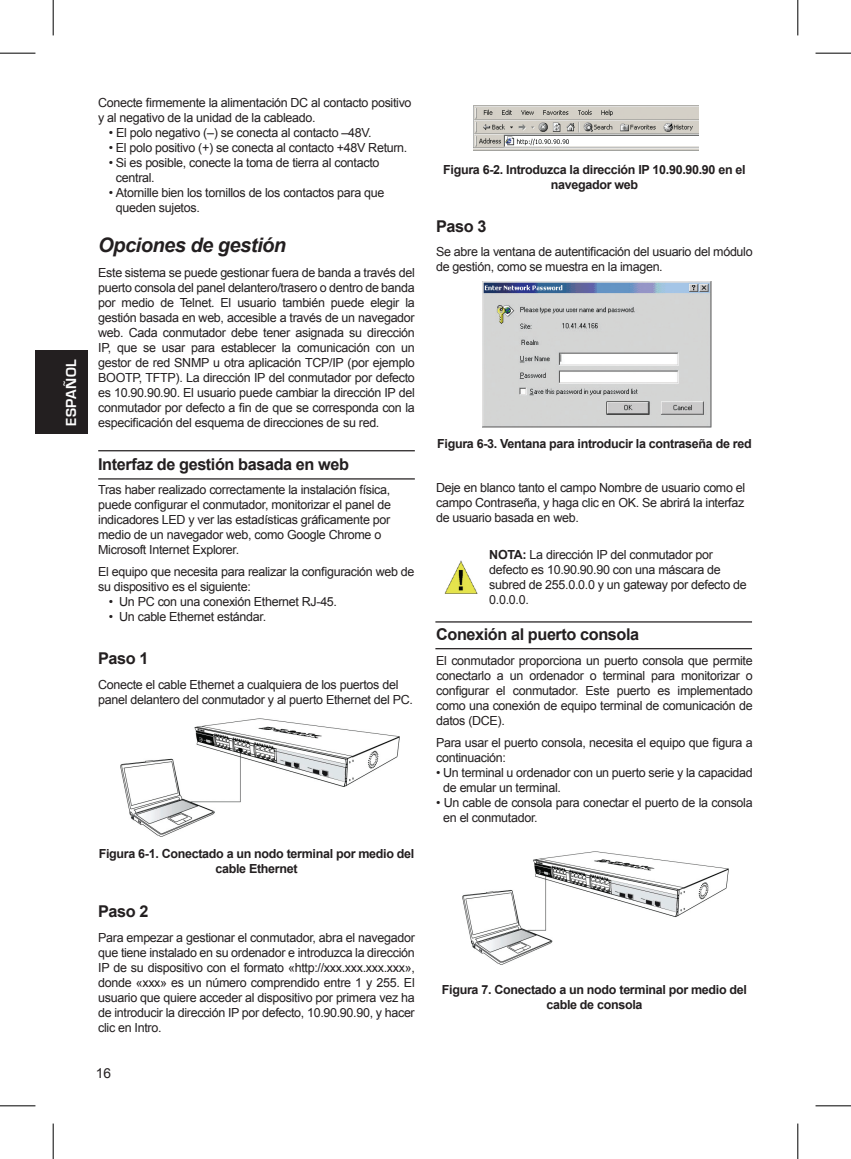
<style>
.page{position:relative;width:851px;height:1159px;background:#fff}
.page>*{position:absolute;margin:0;border:0;box-sizing:border-box;transform-origin:0 0}
.t1{font:italic 700 20px "Arial";letter-spacing:-.025em;color:#231f20}
.t2{font:700 16.25px "Arial";letter-spacing:-.025em;color:#231f20}
.t3{font:700 15px "Eurostile";letter-spacing:.03em;color:#fff}
.t4{font:13.75px "Arial";color:#231f20}
.t5{font:12.5px/15px "Arial";letter-spacing:-.025em;color:#231f20}
.t6{font:700 12.5px/15px "Arial";letter-spacing:-.025em;color:#231f20;text-align:center}
.s1{font-weight:700}
</style>
<div class="page">
<div style="left:35px;top:350px;width:52px;height:84px;background:#231f20"></div>
<img style="left:482px;top:281px;width:229px;height:146px">
<img style="left:444px;top:560px;width:34px;height:34px">
<img style="left:462px;top:851px;width:266px;height:113px">
<hr style="left:435px;top:621px;width:317px;height:1px;background:#231f20">
<hr style="left:435px;top:648px;width:317px;height:1px;background:#231f20">
<img style="left:120px;top:718px;width:279px;height:118px">
<img style="left:473px;top:106px;width:225px;height:44px">
<hr style="left:98px;top:450px;width:317px;height:1px;background:#231f20">
<hr style="left:98px;top:478px;width:317px;height:1px;background:#231f20">
<hr style="left:0;top:53px;width:35px;height:1px;background:#000">
<hr style="left:815px;top:53px;width:35px;height:1px;background:#000">
<hr style="left:0;top:1105px;width:35px;height:1px;background:#000">
<hr style="left:815px;top:1105px;width:35px;height:1px;background:#000">
<hr style="left:53px;top:0;width:1px;height:35px;background:#000">
<hr style="left:53px;top:1123px;width:1px;height:36px;background:#000">
<hr style="left:797px;top:0;width:1px;height:35px;background:#000">
<hr style="left:797px;top:1123px;width:1px;height:36px;background:#000">
<p class="t3" style="left:63px;top:426px;width:68px;rotate:-90deg">ESPAÑOL</p>
<p class="t5" style="left:98px;top:95px;width:315px">Conecte firmemente la alimentación DC al contacto positivo y al negativo de la unidad de la cableado.</p>
<p class="t5" style="left:109px;top:125px;width:264px">• El polo negativo (–) se conecta al contacto –48V.</p>
<p class="t5" style="left:109px;top:140px;width:300px">• El polo positivo (+) se conecta al contacto +48V Return.</p>
<p class="t5" style="left:116px;top:155px;width:265px;text-indent:-7px">• Si es posible, conecte la toma de tierra al contacto central.</p>
<p class="t5" style="left:116px;top:185px;width:270px;text-indent:-7px">• Atornille bien los tornillos de los contactos para que queden sujetos.</p>
<h1 class="t1" style="left:98px;top:231px;width:189px">Opciones de gestión</h1>
<p class="t5" style="left:98px;top:265px;width:318px;text-align:justify">Este sistema se puede gestionar fuera de banda a través del puerto consola del panel delantero/trasero o dentro de banda por medio de Telnet. El usuario también puede elegir la gestión basada en web, accesible a través de un navegador web. Cada conmutador debe tener asignada su dirección IP, que se usar para establecer la comunicación con un gestor de red SNMP u otra aplicación TCP/IP (por ejemplo BOOTP, TFTP). La dirección IP del conmutador por defecto es 10.90.90.90. El usuario puede cambiar la dirección IP del conmutador por defecto a fin de que se corresponda con la especificación del esquema de direcciones de su red.</p>
<h2 class="t2" style="left:98px;top:453px;width:252px">Interfaz de gestión basada en web</h2>
<p class="t5" style="left:98px;top:482px;width:294px">Tras haber realizado correctamente la instalación física, puede configurar el conmutador, monitorizar el panel de indicadores LED y ver las estadísticas gráficamente por medio de un navegador web, como Google Chrome o Microsoft Internet Explorer.</p>
<p class="t5" style="left:98px;top:564px;width:318px">El equipo que necesita para realizar la configuración web de su dispositivo es el siguiente:</p>
<p class="t5" style="left:109px;top:594px;width:230px">• Un PC con una conexión Ethernet RJ-45.</p>
<p class="t5" style="left:109px;top:609px;width:159px">• Un cable Ethernet estándar.</p>
<h2 class="t2" style="left:98px;top:648px;width:52px">Paso 1</h2>
<p class="t5" style="left:98px;top:677px;width:316px">Conecte el cable Ethernet a cualquiera de los puertos del panel delantero del conmutador y al puerto Ethernet del PC.</p>
<p class="t6" style="left:99px;top:847px;width:317px">Figura 6-1. Conectado a un nodo terminal por medio del cable Ethernet</p>
<h2 class="t2" style="left:98px;top:900px;width:52px">Paso 2</h2>
<p class="t5" style="left:98px;top:930px;width:318px;text-align:justify">Para empezar a gestionar el conmutador, abra el navegador que tiene instalado en su ordenador e introduzca la dirección IP de su dispositivo con el formato «http://xxx.xxx.xxx.xxx», donde «xxx» es un número comprendido entre 1 y 255. El usuario que quiere acceder al dispositivo por primera vez ha de introducir la dirección IP por defecto, 10.90.90.90, y hacer clic en Intro.</p>
<p class="t4" style="left:96px;top:1064px;width:17px">16</p>
<p class="t6" style="left:443px;top:162px;width:304px">Figura 6-2. Introduzca la dirección IP 10.90.90.90 en el navegador web</p>
<h2 class="t2" style="left:436px;top:215px;width:52px">Paso 3</h2>
<p class="t5" style="left:436px;top:244px;width:318px">Se abre la ventana de autentificación del usuario del módulo de gestión, como se muestra en la imagen.</p>
<p class="t6" style="left:437px;top:436px;width:316px">Figura 6-3. Ventana para introducir la contraseña de red</p>
<p class="t5" style="left:436px;top:480px;width:310px;text-align:justify">Deje en blanco tanto el campo Nombre de usuario como el campo Contraseña, y haga clic en OK. Se abrirá la interfaz de usuario basada en web.</p>
<p class="t5" style="left:489px;top:547px;width:259px"><span class="s1">NOTA:</span> La dirección IP del conmutador por defecto es 10.90.90.90 con una máscara de subred de 255.0.0.0 y un gateway por defecto de 0.0.0.0.</p>
<h2 class="t2" style="left:436px;top:624px;width:204px">Conexión al puerto consola</h2>
<p class="t5" style="left:436px;top:653px;width:318px;text-align:justify">El conmutador proporciona un puerto consola que permite conectarlo a un ordenador o terminal para monitorizar o configurar el conmutador. Este puerto es implementado como una conexión de equipo terminal de comunicación de datos (DCE).</p>
<p class="t5" style="left:436px;top:735px;width:318px">Para usar el puerto consola, necesita el equipo que figura a continuación:</p>
<p class="t5" style="left:443px;top:765px;width:311px;text-indent:-7px">• Un terminal u ordenador con un puerto serie y la capacidad de emular un terminal.</p>
<p class="t5" style="left:443px;top:795px;width:311px;text-indent:-7px">• Un cable de consola para conectar el puerto de la consola en el conmutador.</p>
<p class="t6" style="left:442px;top:982px;width:306px">Figura 7. Conectado a un nodo terminal por medio del cable de consola</p>
</div>
